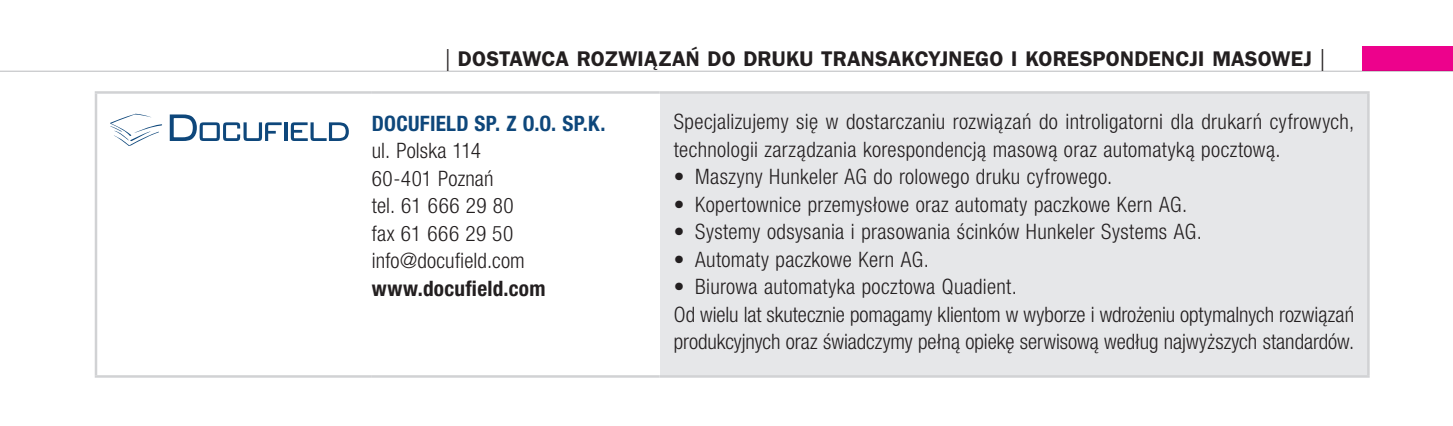
<style>
.page{position:relative;width:1453px;height:426px;background:#fff}
.page>*{position:absolute;margin:0;border:0;box-sizing:border-box;transform-origin:0 0}
.tekst_3_-3{font:300 condensed 21.25px/27.5px "Helvetica Neue LT Pro";letter-spacing:.015em;color:#231f20}
.tekst_3_-3-2{font:300 condensed 21.25px/27.5px "Helvetica Neue LT Pro";letter-spacing:-.005em;color:#231f20}
.tekst{font:700 21.25px "Frankfurt Gothic";letter-spacing:.005em;color:#231f20}
.tekst_3_-3-3{font:700 condensed 21.25px "Helvetica Neue LT Pro";letter-spacing:.015em;color:#0e477b}
.tekst_3_-3-4{font:700 condensed 21.25px "Helvetica Neue LT Pro";letter-spacing:.015em;color:#231f20}
.s1{font-weight:400;font-size:32px}
</style>
<div class="page">
<div style="left:660px;top:92px;width:708px;height:284px;background:#e6e7e9"></div>
<hr style="left:95px;top:91px;width:277px;height:3px;background:#d1d2d4">
<hr style="left:95px;top:94px;width:2px;height:281px;background:#d1d2d4">
<hr style="left:372px;top:91px;width:288px;height:3px;background:#d1d2d4">
<hr style="left:660px;top:91px;width:709px;height:3px;background:#d1d2d4">
<hr style="left:1367px;top:94px;width:2px;height:281px;background:#d1d2d4">
<hr style="left:95px;top:375px;width:277px;height:2px;background:#d1d2d4">
<hr style="left:372px;top:375px;width:288px;height:2px;background:#d1d2d4">
<hr style="left:660px;top:375px;width:709px;height:2px;background:#d1d2d4">
<hr style="left:285px;top:122px;width:3px;height:19px;background:#0e477b">
<svg style="left:110px;top:114px;width:52px;height:32px"></svg>
<svg style="left:170px;top:114px;width:112px;height:27px"></svg>
<svg style="left:291px;top:122px;width:58px;height:19px"></svg>
<hr style="left:0;top:71px;width:1453px;height:1px;background:#c7c8ca">
<div style="left:1362px;top:46px;width:91px;height:25px;background:#ed028c"></div>
<p class="tekst" style="left:445px;top:46px;width:882px"><span class="s1">|</span> DOSTAWCA ROZWIĄZAŃ DO DRUKU TRANSAKCYJNEGO I KORESPONDENCJI MASOWEJ <span class="s1">|</span></p>
<p class="tekst_3_-3-3" style="left:372px;top:110px;width:235px">DOCUFIELD SP. Z O.O. SP.K.</p>
<p class="tekst_3_-3" style="left:372px;top:137px;width:111px">ul. Polska 114</p>
<p class="tekst_3_-3" style="left:372px;top:164px;width:123px">60-401 Poznań</p>
<p class="tekst_3_-3" style="left:372px;top:192px;width:143px">tel. 61 666 29 80 fax 61 666 29 50</p>
<p class="tekst_3_-3" style="left:372px;top:247px;width:154px">info@docufield.com</p>
<p class="tekst_3_-3-4" style="left:372px;top:275px;width:175px">www.docufield.com</p>
<p class="tekst_3_-3" style="left:674px;top:107px;width:682px">Specjalizujemy się w dostarczaniu rozwiązań do introligatorni dla drukarń cyfrowych, technologii zarządzania korespondencją masową oraz automatyką pocztową.</p>
<p class="tekst_3_-3" style="left:674px;top:162px;width:440px">• Maszyny Hunkeler AG do rolowego druku cyfrowego.</p>
<p class="tekst_3_-3" style="left:674px;top:190px;width:515px">• Kopertownice przemysłowe oraz automaty paczkowe Kern AG.</p>
<p class="tekst_3_-3" style="left:674px;top:217px;width:529px">• Systemy odsysania i prasowania ścinków Hunkeler Systems AG.</p>
<p class="tekst_3_-3" style="left:674px;top:245px;width:257px">• Automaty paczkowe Kern AG.</p>
<p class="tekst_3_-3" style="left:674px;top:272px;width:345px">• Biurowa automatyka pocztowa Quadient.</p>
<p class="tekst_3_-3-2" style="left:674px;top:300px;width:682px">Od wielu lat skutecznie pomagamy klientom w wyborze i wdrożeniu optymalnych rozwiązań produkcyjnych oraz świadczymy pełną opiekę serwisową według najwyższych standardów.</p>
</div>
